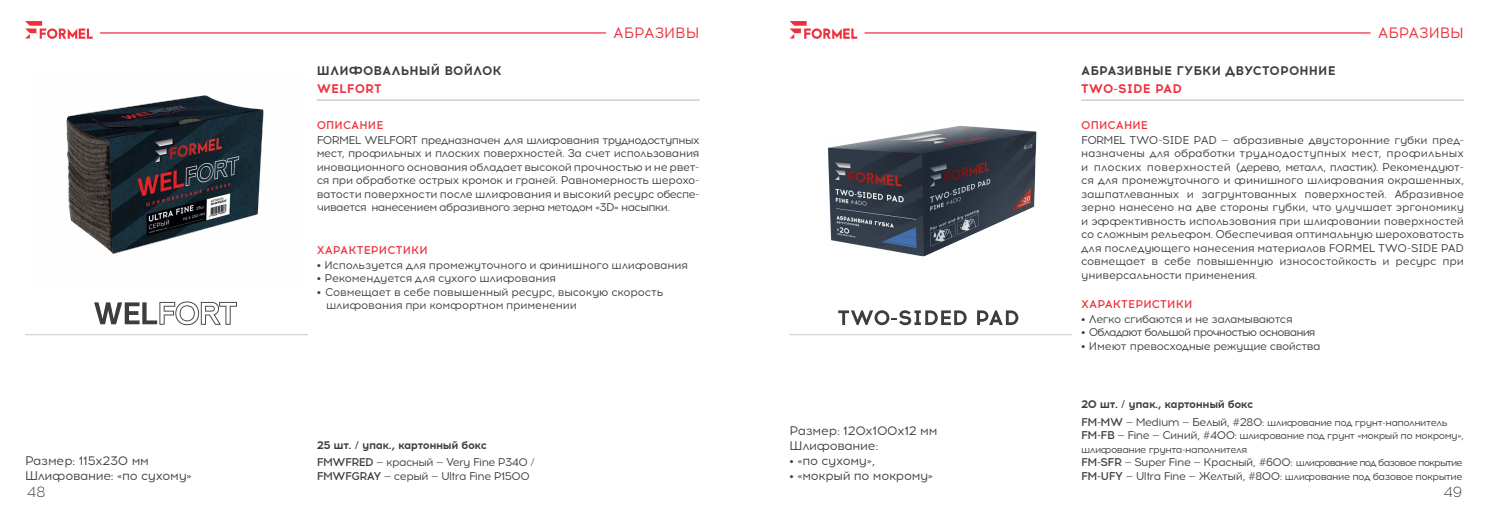
<style>
.page{position:relative;width:1489px;height:525px;background:#fff}
.page>*{position:absolute;margin:0;border:0;box-sizing:border-box;transform-origin:0 0}
.t1{font:15px "Acrom";color:#ee303c}
.t2{font:300 15px "Acrom";color:#3b3d3e}
.t3{font:12.5px/15px "Acrom";letter-spacing:-.025em;color:#3b3d3e}
.t4{font:700 12.5px "Acrom";letter-spacing:.01em;color:#3b3d3e}
.t5{font:700 12.5px "Acrom";letter-spacing:.005em;color:#ee303c}
.t6{font:11.25px/13.5px "Acrom";letter-spacing:-.03em;color:#3b3d3e;text-align:justify}
.t7{font:11.25px/13.5px "Acrom";letter-spacing:-.05em;color:#3b3d3e}
.t8{font:700 11.25px "Acrom";letter-spacing:-.04em;color:#3b3d3e}
.t9{font:500 11.25px "Acrom";letter-spacing:.01em;color:#ee303c}
.t10{font:11.25px "Acrom";letter-spacing:-.075em;color:#3b3d3e}
.t11{font:10px/13.5px "Acrom";letter-spacing:-.05em;color:#3b3d3e}
.s1{font-weight:500}
.s2{font-size:11.25px}
.s3{font-weight:500;font-size:11.25px}
</style>
<div class="page">
<img style="left:66px;top:95px;width:198px;height:159px">
<svg style="left:25px;top:21px;width:68px;height:18px"></svg>
<hr style="left:100px;top:32px;width:506px;height:2px;background:#ee303c">
<hr style="left:25px;top:334px;width:283px;height:1px;background:#d1d3d4">
<hr style="left:316px;top:99px;width:383px;height:2px;background:#d1d3d4">
<svg style="left:94px;top:301px;width:143px;height:24px"></svg>
<img style="left:828px;top:126px;width:209px;height:200px">
<svg style="left:789px;top:21px;width:68px;height:18px"></svg>
<hr style="left:864px;top:32px;width:506px;height:2px;background:#ee303c">
<hr style="left:789px;top:334px;width:283px;height:1px;background:#d1d3d4">
<svg style="left:838px;top:310px;width:128px;height:15px"></svg>
<svg style="left:977px;top:310px;width:41px;height:15px"></svg>
<hr style="left:1081px;top:99px;width:382px;height:2px;background:#d1d3d4">
<p class="t3" style="left:25px;top:453px;width:168px">Размер: 115х230 мм<br>Шлифование: «по сухому»</p>
<p class="t4" style="left:317px;top:62px;width:11px">ШЛИ</p>
<p class="t4" style="left:349px;top:62px;width:35px">ФОВАЛ</p>
<p class="t4" style="left:401px;top:62px;width:29px">ЬНЫЙ</p>
<p class="t4" style="left:444px;top:62px;width:57px">ВОЙЛОК</p>
<p class="t5" style="left:317px;top:79px;width:66px">WELFORT</p>
<p class="t9" style="left:317px;top:117px;width:68px">описание</p>
<h1 class="t1" style="left:613px;top:24px;width:88px">АБРАЗИВЫ</h1>
<p class="t6" style="left:317px;top:133px;width:384px">FORMEL WELFORT предназначен для шлифования труднодоступных мест, профильных и плоских поверхностей. За счет использования иновационного основания обладает высокой прочностью и не рвет&shy;ся при обработке острых кромок и граней. Равномерность шерохо&shy;ватости поверхности после шлифования и высокий ресурс обеспе&shy;чивается нанесением абразивного зерна методом «3D» насыпки.</p>
<p class="t9" style="left:317px;top:242px;width:113px">характеристики</p>
<p class="t6" style="left:317px;top:258px;width:373px">• Используется для промежуточного и финишного шлифования</p>
<p class="t6" style="left:317px;top:272px;width:241px">• Рекомендуется для сухого шлифования</p>
<p class="t6" style="left:326px;top:285px;width:339px;text-indent:-9px">• Совмещает в себе повышенный ресурс, высокую скорость шлифования при комфортном применении</p>
<p class="t8" style="left:317px;top:437px;width:172px">25 ШТ. / УПАК., КАРТОННЫЙ БОКС</p>
<p class="t7" style="left:317px;top:456px;width:220px"><span class="s1">FMWFRED</span> — красный — Very Fine Р340 /<br><span class="s1">FMWFGRAY</span> — серый — Ultra Fine Р1500</p>
<p class="t3" style="left:789px;top:423px;width:149px">Размер: 120х100х12 мм<br>Шлифование:</p>
<p class="t3" style="left:789px;top:453px;width:87px"><span class="s2">•</span> «по сухому»,</p>
<p class="t3" style="left:789px;top:468px;width:145px"><span class="s2">•</span> «мокрый по мокрому»</p>
<p class="t4" style="left:1081px;top:62px;width:246px">АБРАЗИВНЫЕ ГУБКИ ДВУСТОРОННИЕ</p>
<p class="t5" style="left:1081px;top:79px;width:46px">TWO-SID</p>
<p class="t5" style="left:1142px;top:79px;width:31px">E PAD</p>
<p class="t9" style="left:1081px;top:117px;width:68px">описание</p>
<h1 class="t1" style="left:1377px;top:24px;width:88px">АБРАЗИВЫ</h1>
<p class="t6" style="left:1081px;top:133px;width:384px">FORMEL TWO-SIDE PAD — абразивные двусторонние губки пред&shy;назначены для обработки труднодоступных мест, профильных и плоских поверхностей (дерево, металл, пластик). Рекомендуют&shy;ся для промежуточного и финишного шлифования окрашенных, зашпатлеванных и загрунтованных поверхностей. Абразивное зерно нанесено на две стороны губки, что улучшает эргономику и эффективность использования при шлифовании поверхностей со сложным рельефом. Обеспечивая оптимальную шероховатость для последующего нанесения материалов FORMEL TWO-SIDE PAD совмещает в себе повышенную износостойкость и ресурс при универсальности применения.</p>
<p class="t9" style="left:1081px;top:296px;width:113px">характеристики</p>
<p class="t6" style="left:1081px;top:312px;width:213px">• Легко сгибаются и не заламываются</p>
<p class="t10" style="left:1081px;top:325px;width:236px">• Обладают большой прочностью основания</p>
<p class="t6" style="left:1081px;top:339px;width:241px">• Имеют превосходные режущие свойства</p>
<p class="t8" style="left:1081px;top:396px;width:174px">20 ШТ. / УПАК., КАРТОННЫЙ БОКС</p>
<p class="t11" style="left:1081px;top:416px;width:384px"><span class="s3">FM-MW</span> <span class="s2">— Medium — Белый, #280:</span> шлифование под грунт-наполнитель <span class="s3">FM-FB</span> <span class="s2">— Fine — Синий, #400:</span> шлифование под грунт «мокрый по мокрому», шлифование грунта-наполнителя<br><span class="s3">FM-SFR</span> <span class="s2">— Super Fine — Красный, #600:</span> шлифование под базовое покрытие <span class="s3">FM-UFY</span> <span class="s2">— Ultra Fine — Желтый, #800:</span> шлифование под базовое покрытие</p>
<h1 class="t2" style="left:27px;top:483px;width:20px">48</h1>
<h1 class="t2" style="left:1443px;top:483px;width:20px">49</h1>
</div>
